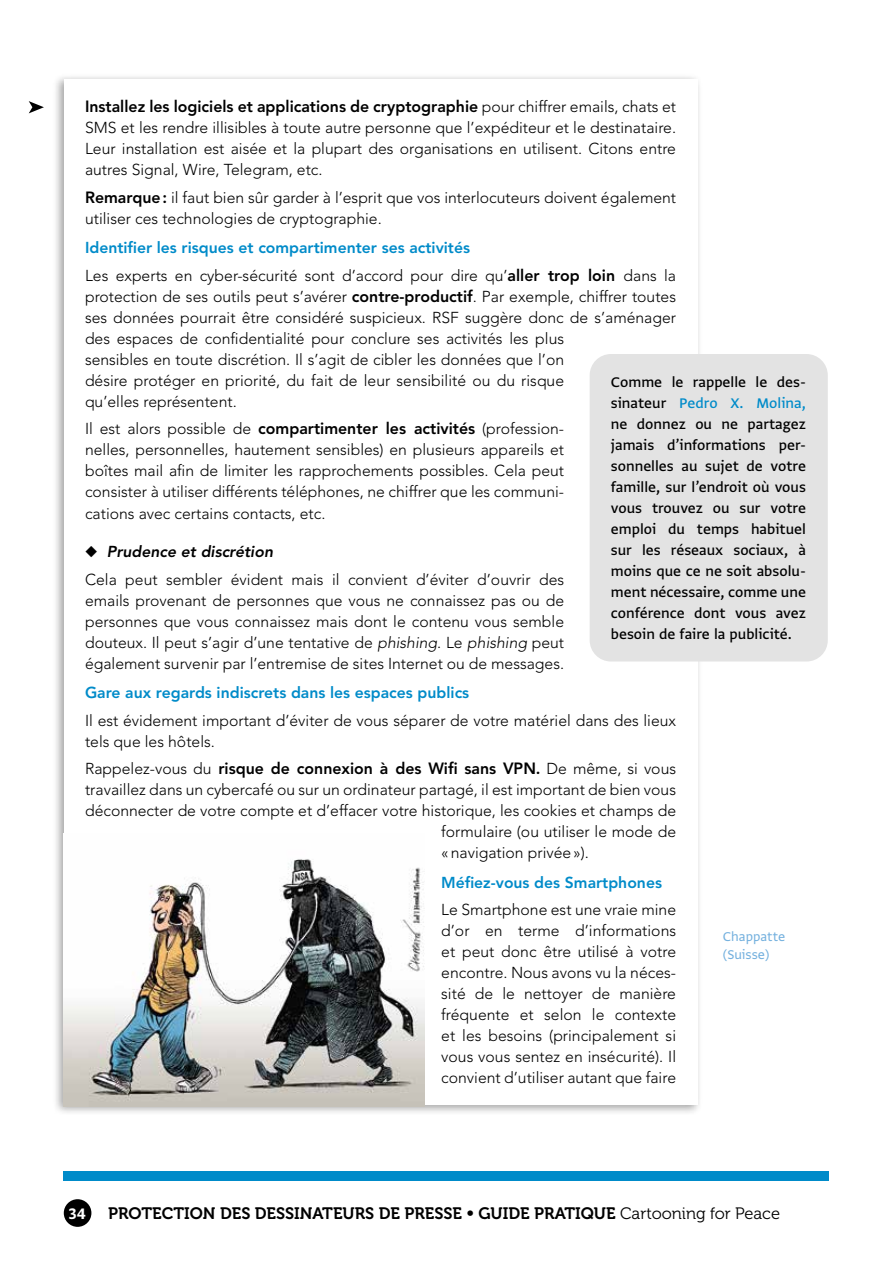
<style>
.page{position:relative;width:893px;height:1263px;background:#fff}
.page>*{position:absolute;margin:0;border:0;box-sizing:border-box;transform-origin:0 0}
.t1{font:500 16.5px/21px "Greta Sans Std";color:#000;text-align:justify}
.t2{font:16.5px "Museo 700";color:#000}
.t3{font:800 16.2px "Avenir LT Std";color:#000}
.t4{font:300 15.75px/21px "Avenir LT Std";color:#000}
.t5{font:800 15.75px "Avenir LT Std";color:#008bc9}
.t6{font:15px/18px "Greta Sans Std";color:#73b0de}
.s1{font-weight:300;font-size:15.75px}
.s2{font-weight:800;font-size:16.2px}
.s3{font-weight:800;color:#008bc9}
.s4{font-weight:800;font-style:italic}
.s5{font-style:italic}
.s6{color:#008bc9}
.s7{font-family:"Greta Sans Std Bld";font-size:18px;color:#fff}
.s8{font-family:"Museo 300"}
</style>
<div class="page">
<div style="left:64px;top:1171px;width:765px;height:9px;background:#008bc9"></div>
<div style="left:64px;top:1199px;width:27px;height:28px;background:#000;border-radius:50%"></div>
<div style="left:53px;top:74px;width:650px;height:1041px;background:#000;opacity:.35"></div>
<div style="left:64px;top:79px;width:633px;height:1025px;background:#fff"></div>
<div style="left:590px;top:354px;width:238px;height:307px;background:#e3e3e3;border-radius:21px"></div>
<img style="left:63px;top:834px;width:361px;height:272px">
<svg style="left:29px;top:101px;width:15px;height:12px"></svg>
<p class="t3" style="left:85px;top:97px;width:593px">Installez les logiciels et applications de cryptographie <span class="s1">pour chiffrer emails, chats et</span></p>
<p class="t4" style="left:85px;top:117px;width:593px;text-align:justify">SMS et les rendre illisibles à toute autre personne que l’expéditeur et le destinataire.<br>Leur installation est aisée et la plupart des organisations en utilisent. Citons entre autres Signal, Wire, Telegram, etc.</p>
<p class="t4" style="left:85px;top:187px;width:593px"><span class="s2">Remarque:</span> il faut bien sûr garder à l’esprit que vos interlocuteurs doivent également utiliser ces technologies de cryptographie.</p>
<p class="t4" style="left:85px;top:234px;width:593px;line-height:27.3px"><span class="s3">Identifier les risques et compartimenter ses activités<br></span>Les experts en cyber-sécurité sont d’accord pour dire qu’<span class="s2">aller trop loin</span> dans la</p>
<p class="t4" style="left:85px;top:286px;width:593px">protection de ses outils peut s’avérer <span class="s2">contre-productif</span>. Par exemple, chiffrer toutes ses données pourrait être considéré suspicieux. RSF suggère donc de s’aménager des espaces de confidentialité pour conclure ses activités les plus<br>sensibles en toute discrétion. Il s’agit de cibler les données que l’on<br>désire protéger en priorité, du fait de leur sensibilité ou du risque<br>qu’elles représentent.</p>
<p class="t4" style="left:85px;top:418px;width:481px;text-align:justify">Il est alors possible de <span class="s2">compartimenter les activités</span> (profession&shy;nelles, personnelles, hautement sensibles) en plusieurs appareils et boîtes mail afin de limiter les rapprochements possibles. Cela peut consister à utiliser différents téléphones, ne chiffrer que les communi-</p>
<p class="t4" style="left:85px;top:504px;width:242px">cations avec certains contacts, etc.</p>
<p class="t4" style="left:85px;top:538px;width:481px;line-height:27.3px">◆ <span class="s4">Prudence et discrétion<br></span>Cela peut sembler évident mais il convient d’éviter d’ouvrir des</p>
<p class="t4" style="left:85px;top:590px;width:481px;text-align:justify">emails provenant de personnes que vous ne connaissez pas ou de personnes que vous connaissez mais dont le contenu vous semble douteux. Il peut s’agir d’une tentative de <span class="s5">phishing</span>. Le <span class="s5">phishing</span> peut également survenir par l’entremise de sites Internet ou de messages.</p>
<p class="t5" style="left:85px;top:683px;width:386px">Gare aux regards indiscrets dans les espaces publics</p>
<p class="t4" style="left:85px;top:710px;width:593px">Il est évidement important d’éviter de vous séparer de votre matériel dans des lieux tels que les hôtels.</p>
<p class="t3" style="left:85px;top:759px;width:593px"><span class="s1">Rappelez-vous du</span> risque de connexion à des Wifi sans VPN. <span class="s1">De même, si vous</span></p>
<p class="t4" style="left:85px;top:779px;width:592px">travaillez dans un cybercafé ou sur un ordinateur partagé, il est important de bien vous</p>
<p class="t4" style="left:85px;top:800px;width:593px">déconnecter de votre compte et d’effacer votre historique, les cookies et champs de</p>
<p class="t4" style="left:441px;top:821px;width:236px">formulaire (ou utiliser le mode de</p>
<p class="t4" style="left:441px;top:842px;width:149px">«navigation privée»).</p>
<p class="t5" style="left:441px;top:873px;width:222px">Méfiez-vous des Smartphones</p>
<p class="t4" style="left:441px;top:899px;width:236px;text-align:justify">Le Smartphone est une vraie mine d’or en terme d’informations et peut donc être utilisé à votre encontre. Nous avons vu la néces&shy;sité de le nettoyer de manière fréquente et selon le contexte et les besoins (principalement si vous vous sentez en insécurité). Il convient d’utiliser autant que faire</p>
<p class="t1" style="left:611px;top:371px;width:197px">Comme le rappelle le des&shy;sinateur <span class="s6">Pedro X. Molina, </span>ne donnez ou ne partagez jamais d’informations per&shy;sonnelles au sujet de votre famille, sur l’endroit où vous vous trouvez ou sur votre emploi du temps habituel sur les réseaux sociaux, à moins que ce ne soit absolu&shy;ment nécessaire, comme une conférence dont vous avez besoin de faire la publicité.</p>
<p class="t6" style="left:723px;top:928px;width:64px">Chappatte (Suisse)</p>
<p class="t2" style="left:68px;top:1204px;width:713px"><span class="s7">34</span> PROTECTION DES DESSINATEURS DE PRESSE • GUIDE PRATIQUE <span class="s8">Cartooning for Peace</span></p>
</div>
